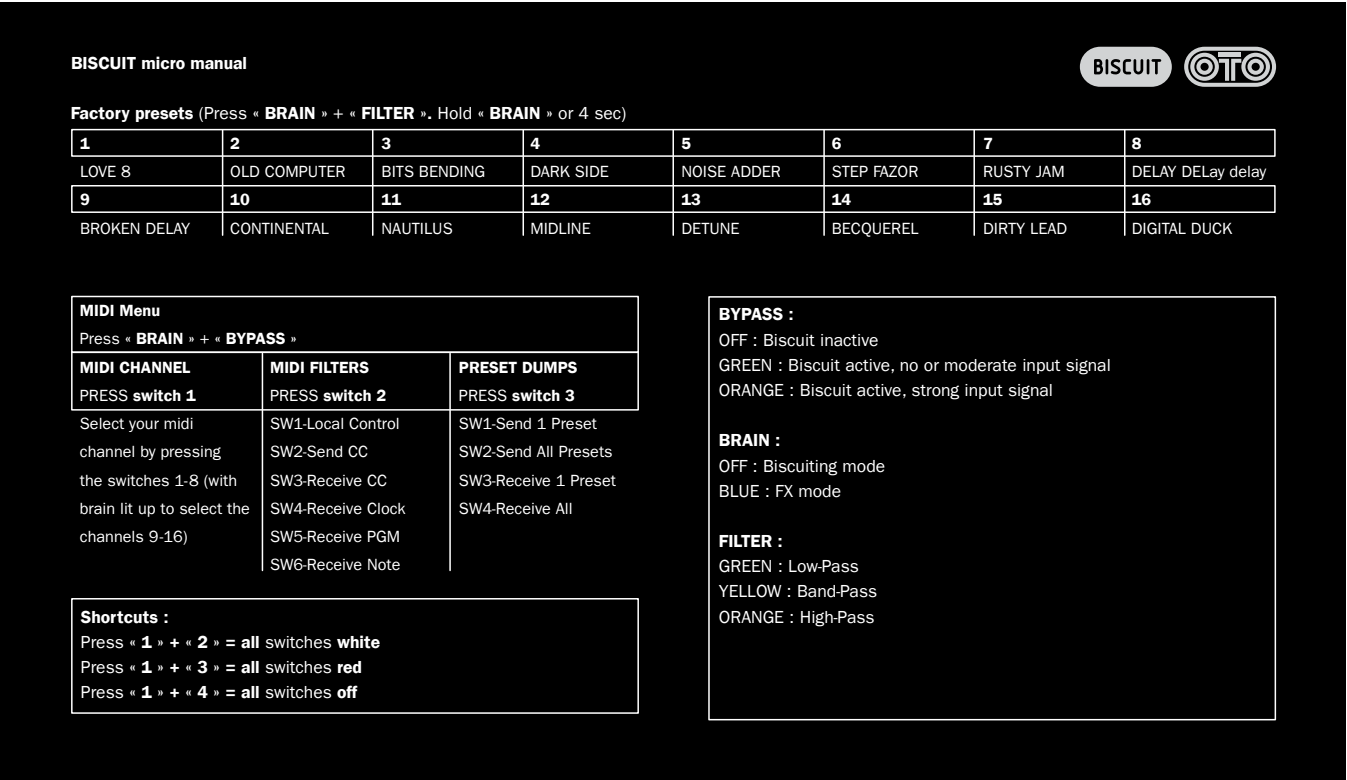
<style>
.page{position:relative;width:1347px;height:780px;background:#fff}
.page>*{position:absolute;margin:0;border:0;box-sizing:border-box;transform-origin:0 0}
.t1{font:600 17.5px/25.2px "Franklin Gothic LT";color:#fff}
.t2{font:17.5px/25.2px "Franklin Gothic LT";color:#fff}
.t3{font:16.25px/28.2px "Franklin Gothic LT";color:#fff}
.t4{font:600 16.25px/28.2px "Franklin Gothic LT";color:#fff}
.s1{font-weight:400}
.s2{font-weight:600}
</style>
<div class="page">
<div style="left:0;top:2px;width:1345px;height:778px;background:#000"></div>
<hr style="left:222px;top:130px;width:1px;height:105px;background:#fff">
<hr style="left:372px;top:130px;width:1px;height:105px;background:#fff">
<hr style="left:522px;top:130px;width:2px;height:105px;background:#fff">
<hr style="left:672px;top:130px;width:2px;height:105px;background:#fff">
<div style="left:71px;top:129px;width:1204px;height:28px;border:2px solid #fff"></div>
<div style="left:71px;top:185px;width:1204px;height:28px;border:2px solid #fff"></div>
<hr style="left:823px;top:130px;width:2px;height:105px;background:#fff">
<hr style="left:973px;top:130px;width:2px;height:105px;background:#fff">
<hr style="left:1124px;top:130px;width:1px;height:105px;background:#fff">
<hr style="left:262px;top:353px;width:1px;height:217px;background:#fff">
<hr style="left:449px;top:353px;width:2px;height:217px;background:#fff">
<div style="left:71px;top:296px;width:568px;height:57px;border:2px solid #fff"></div>
<div style="left:71px;top:598px;width:568px;height:115px;border:2px solid #fff"></div>
<div style="left:708px;top:296px;width:568px;height:424px;border:2px solid #fff"></div>
<div style="left:71px;top:351px;width:568px;height:59px;border:2px solid #fff"></div>
<svg style="left:1184px;top:47px;width:92px;height:40px"></svg>
<svg style="left:1079px;top:47px;width:92px;height:40px"></svg>
<p class="t1" style="left:71px;top:50px;width:178px">BISCUIT micro manual</p>
<p class="t1" style="left:71px;top:100px;width:557px">Factory presets <span class="s1">(Press</span> « BRAIN » <span class="s1">+</span> « FILTER ». <span class="s1">Hold</span> « BRAIN » <span class="s1">or 4 sec)</span></p>
<p class="t4" style="left:230px;top:129px;width:11px">2</p>
<p class="t3" style="left:230px;top:158px;width:117px">OLD COMPUTER</p>
<p class="t4" style="left:230px;top:186px;width:21px">10</p>
<p class="t3" style="left:230px;top:214px;width:100px">CONTINENTAL</p>
<p class="t4" style="left:381px;top:129px;width:11px">3</p>
<p class="t3" style="left:381px;top:158px;width:105px">BITS BENDING</p>
<p class="t4" style="left:381px;top:186px;width:21px">11</p>
<p class="t3" style="left:381px;top:214px;width:73px">NAUTILUS</p>
<p class="t4" style="left:530px;top:129px;width:11px">4</p>
<p class="t3" style="left:530px;top:158px;width:80px">DARK SIDE</p>
<p class="t4" style="left:530px;top:186px;width:21px">12</p>
<p class="t3" style="left:530px;top:214px;width:62px">MIDLINE</p>
<p class="t4" style="left:80px;top:129px;width:11px">1</p>
<p class="t3" style="left:80px;top:158px;width:52px">LOVE 8</p>
<p class="t4" style="left:80px;top:186px;width:11px">9</p>
<p class="t3" style="left:80px;top:214px;width:112px">BROKEN DELAY</p>
<p class="t4" style="left:80px;top:296px;width:218px">MIDI Menu<br><span class="s1">Press</span> « BRAIN » <span class="s1">+</span> « BYPASS »</p>
<p class="t3" style="left:80px;top:353px;width:171px"><span class="s2">MIDI CHANNEL<br></span>PRESS <span class="s2">switch 1<br></span>Select your midi channel by pressing<br>the switches 1-8 (with brain lit up to select the channels 9-16)</p>
<p class="t3" style="left:270px;top:353px;width:137px"><span class="s2">MIDI FILTERS<br></span>PRESS <span class="s2">switch 2<br></span>SW1-Local Control<br>SW2-Send CC<br>SW3-Receive CC<br>SW4-Receive Clock<br>SW5-Receive PGM<br>SW6-Receive Note</p>
<p class="t3" style="left:459px;top:353px;width:158px"><span class="s2">PRESET DUMPS<br></span>PRESS <span class="s2">switch 3<br></span>SW1-Send 1 Preset<br>SW2-Send All Presets<br>SW3-Receive 1 Preset<br>SW4-Receive All</p>
<p class="t1" style="left:81px;top:604px;width:301px">Shortcuts :<br><span class="s1">Press</span> « 1 » + « 2 » = all <span class="s1">switches</span> white<br><span class="s1">Press</span> « 1 » + « 3 » = all <span class="s1">switches</span> red<br><span class="s1">Press</span> « 1 » + « 4 » = all <span class="s1">switches</span> off</p>
<p class="t4" style="left:681px;top:129px;width:11px">5</p>
<p class="t3" style="left:681px;top:158px;width:101px">NOISE ADDER</p>
<p class="t4" style="left:681px;top:186px;width:21px">13</p>
<p class="t3" style="left:681px;top:214px;width:60px">DETUNE</p>
<p class="t4" style="left:831px;top:129px;width:11px">6</p>
<p class="t3" style="left:831px;top:158px;width:88px">STEP FAZOR</p>
<p class="t4" style="left:831px;top:186px;width:21px">14</p>
<p class="t3" style="left:831px;top:214px;width:88px">BECQUEREL</p>
<p class="t4" style="left:983px;top:129px;width:11px">7</p>
<p class="t3" style="left:983px;top:158px;width:83px">RUSTY JAM</p>
<p class="t4" style="left:983px;top:186px;width:21px">15</p>
<p class="t3" style="left:983px;top:214px;width:86px">DIRTY LEAD</p>
<p class="t4" style="left:1131px;top:129px;width:11px">8</p>
<p class="t3" style="left:1131px;top:158px;width:136px">DELAY DELay delay</p>
<p class="t4" style="left:1131px;top:186px;width:21px">16</p>
<p class="t3" style="left:1131px;top:214px;width:102px">DIGITAL DUCK</p>
<p class="t1" style="left:719px;top:302px;width:76px">BYPASS :</p>
<p class="t2" style="left:719px;top:327px;width:393px">OFF : Biscuit inactive<br>GREEN : Biscuit active, no or moderate input signal<br>ORANGE : Biscuit active, strong input signal</p>
<p class="t1" style="left:719px;top:428px;width:63px">BRAIN :</p>
<p class="t2" style="left:719px;top:453px;width:168px">OFF : Biscuiting mode<br>BLUE : FX mode</p>
<p class="t1" style="left:719px;top:528px;width:65px">FILTER :</p>
<p class="t2" style="left:719px;top:554px;width:160px">GREEN : Low-Pass<br>YELLOW : Band-Pass<br>ORANGE : High-Pass</p>
</div>
